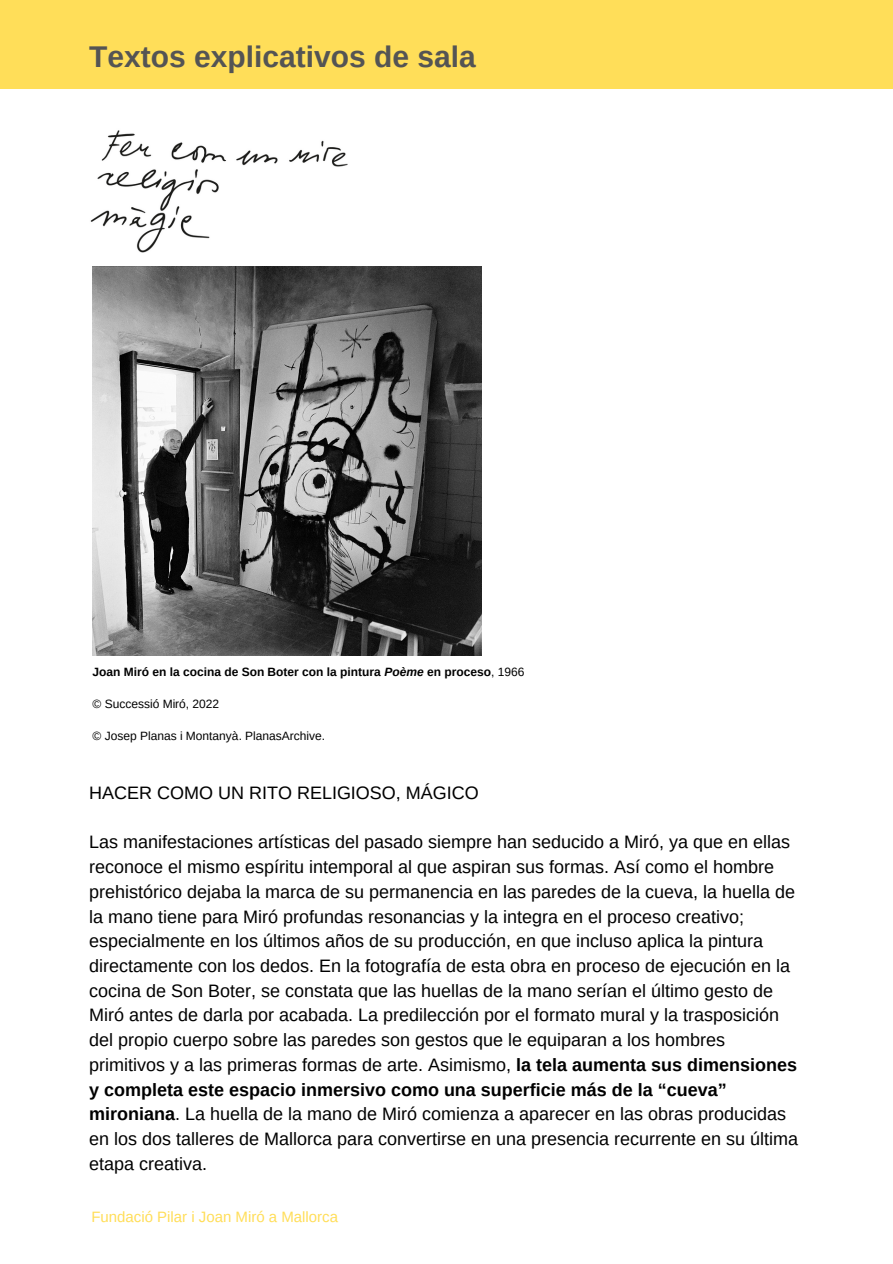
<style>
.page{position:relative;width:893px;height:1264px;background:#fff}
.page>*{position:absolute;margin:0;border:0;box-sizing:border-box;transform-origin:0 0}
.t1{font:700 30px "Arimo";color:#545454}
.t2{font:18px/24.8px "Arimo";color:#000}
.t3{font:15px "Arimo";color:#ffde59}
.t4{font:700 12px "Arimo";color:#000}
.t5{font:12px "Arimo";color:#000}
.s1{font-style:italic}
.s2{font-weight:400}
.s3{font-weight:700}
</style>
<div class="page">
<div style="left:0;top:0;width:892px;height:89px;background:#ffde59"></div>
<img style="left:90px;top:130px;width:258px;height:122px">
<img style="left:92px;top:266px;width:389px;height:389px">
<h1 class="t1" style="left:89px;top:40px;width:388px">Textos explicativos de sala</h1>
<p class="t4" style="left:92px;top:665px;width:433px">Joan Miró en la cocina de Son Boter con la pintura <span class="s1">Poème</span> en proceso<span class="s2">, 1966</span></p>
<p class="t5" style="left:92px;top:697px;width:128px">© Successió Miró, 2022</p>
<p class="t5" style="left:92px;top:729px;width:234px">© Josep Planas i Montanyà. PlanasArchive.</p>
<p class="t2" style="left:89px;top:780px;width:391px">HACER COMO UN RITO RELIGIOSO, MÁGICO</p>
<p class="t2" style="left:89px;top:829px;width:710px">Las manifestaciones artísticas del pasado siempre han seducido a Miró, ya que en ellas reconoce el mismo espíritu intemporal al que aspiran sus formas. Así como el hombre prehistórico dejaba la marca de su permanencia en las paredes de la cueva, la huella de la mano tiene para Miró profundas resonancias y la integra en el proceso creativo; especialmente en los últimos años de su producción, en que incluso aplica la pintura directamente con los dedos. En la fotografía de esta obra en proceso de ejecución en la cocina de Son Boter, se constata que las huellas de la mano serían el último gesto de Miró antes de darla por acabada. La predilección por el formato mural y la trasposición del propio cuerpo sobre las paredes son gestos que le equiparan a los hombres primitivos y a las primeras formas de arte. Asimismo, <span class="s3">la tela aumenta sus dimensiones y completa este espacio inmersivo como una superficie más de la “cueva” mironiana</span>. La huella de la mano de Miró comienza a aparecer en las obras producidas en los dos talleres de Mallorca para convertirse en una presencia recurrente en su última etapa creativa.</p>
<p class="t3" style="left:91px;top:1207px;width:248px">Fundació Pilar i Joan Miró a Mallorca</p>
</div>
